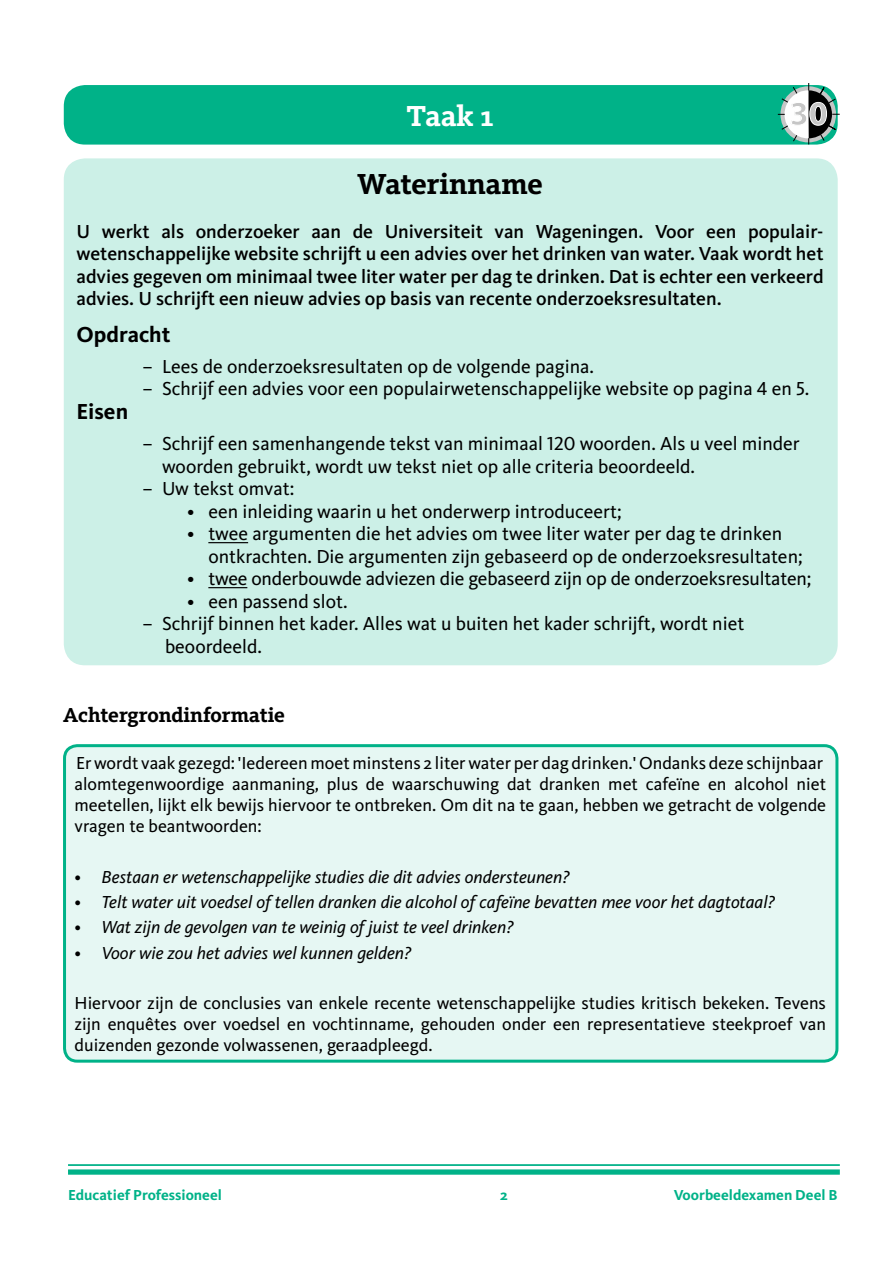
<style>
.page{position:relative;width:893px;height:1263px;background:#fff}
.page>*{position:absolute;margin:0;border:0;box-sizing:border-box;transform-origin:0 0}
.t1{font:700 33.9px "Myriad Pro";color:#c6c6c6}
.t2{font:700 30px "Kievit Slab OT";color:#000}
.t3{font:700 30px "Kievit Slab OT";color:#fff}
.t4{font:700 22.5px "Kievit OT";color:#000}
.t5{font:700 21px "Kievit Slab OT";color:#000}
.t6{font:19.5px/22.5px "Kievit OT";color:#000}
.t7{font:500 19.5px/22.5px "Kievit OT";color:#000;text-align:justify}
.t8{font:18px/21px "Kievit OT";color:#000}
.t9{font:italic 18px "Kievit OT";color:#000}
.t10{font:700 15px "Kievit OT";color:#00b288}
</style>
<div class="page">
<hr style="left:68px;top:1164px;width:772px;height:2px;background:#00b288">
<div style="left:68px;top:1169px;width:772px;height:6px;background:#00b288"></div>
<div style="left:64px;top:85px;width:774px;height:60px;background:#00b288;border-radius:21px"></div>
<svg style="left:778px;top:83px;width:62px;height:62px"></svg>
<div style="left:64px;top:158px;width:774px;height:507px;background:#ccf0e7;border-radius:21px"></div>
<hr style="left:208px;top:542px;width:40px;height:1px;background:#000">
<hr style="left:208px;top:587px;width:39px;height:1px;background:#000">
<div style="left:65px;top:746px;width:772px;height:315px;background:#e6f7f3;border-radius:13px"></div>
<div style="left:63px;top:744px;width:775px;height:319px;border:3px solid #00b288;border-radius:13px"></div>
<h2 class="t3" style="left:407px;top:98px;width:88px">Taak 1</h2>
<h1 class="t1" style="left:790px;top:91px;width:39px">30</h1>
<h2 class="t2" style="left:357px;top:166px;width:187px">Waterinname</h2>
<p class="t7" style="left:77px;top:220px;width:749px">U werkt als onderzoeker aan de Universiteit van Wageningen. Voor een populair&shy;wetenschappelijke website schrijft u een advies over het drinken van water. Vaak wordt het advies gegeven om minimaal twee liter water per dag te drinken. Dat is echter een verkeerd advies. U schrijft een nieuw advies op basis van recente onderzoeksresultaten.</p>
<p class="t4" style="left:77px;top:321px;width:95px">Opdracht</p>
<p class="t6" style="left:143px;top:355px;width:453px">– Lees de onderzoeksresultaten op de volgende pagina.</p>
<p class="t6" style="left:143px;top:378px;width:668px">– Schrijf een advies voor een populairwetenschappelijke website op pagina 4 en 5.</p>
<p class="t4" style="left:77px;top:398px;width:53px">Eisen</p>
<p class="t6" style="left:162px;top:432px;width:639px;text-indent:-20px">– Schrijf een samenhangende tekst van minimaal 120 woorden. Als u veel minder woorden gebruikt, wordt uw tekst niet op alle criteria beoordeeld.</p>
<p class="t6" style="left:143px;top:477px;width:153px">– Uw tekst omvat:</p>
<p class="t6" style="left:187px;top:500px;width:436px">• een inleiding waarin u het onderwerp introduceert;</p>
<p class="t6" style="left:208px;top:522px;width:596px;text-indent:-21px">• twee argumenten die het advies om twee liter water per dag te drinken ontkrachten. Die argumenten zijn gebaseerd op de onderzoeksresultaten;</p>
<p class="t6" style="left:187px;top:567px;width:626px">• twee onderbouwde adviezen die gebaseerd zijn op de onderzoeksresultaten;</p>
<p class="t6" style="left:187px;top:590px;width:162px">• een passend slot.</p>
<p class="t6" style="left:165px;top:612px;width:581px;text-indent:-23px">– Schrijf binnen het kader. Alles wat u buiten het kader schrijft, wordt niet beoordeeld.</p>
<p class="t5" style="left:63px;top:703px;width:223px">Achtergrondinformatie</p>
<p class="t8" style="left:75px;top:753px;width:753px">Er wordt vaak gezegd: 'Iedereen moet minstens 2 liter water per dag drinken.' Ondanks deze schijnbaar alomtegenwoordige aanmaning, plus de waarschuwing dat dranken met cafeïne en alcohol niet meetellen, lijkt elk bewijs hiervoor te ontbreken. Om dit na te gaan, hebben we getracht de volgende vragen te beantwoorden:</p>
<p class="t9" style="left:75px;top:866px;width:497px">• Bestaan er wetenschappelijke studies die dit advies ondersteunen?</p>
<p class="t9" style="left:75px;top:891px;width:702px">• Telt water uit voedsel of tellen dranken die alcohol of cafeïne bevatten mee voor het dagtotaal?</p>
<p class="t9" style="left:75px;top:917px;width:441px">• Wat zijn de gevolgen van te weinig of juist te veel drinken?</p>
<p class="t9" style="left:75px;top:942px;width:338px">• Voor wie zou het advies wel kunnen gelden?</p>
<p class="t8" style="left:75px;top:993px;width:753px;text-align:justify">Hiervoor zijn de conclusies van enkele recente wetenschappelijke studies kritisch bekeken. Tevens zijn enquêtes over voedsel en vochtinname, gehouden onder een representatieve steekproef van duizenden gezonde volwassenen, geraadpleegd.</p>
<p class="t10" style="left:68px;top:1186px;width:155px">Educatief Professioneel</p>
<p class="t10" style="left:500px;top:1186px;width:9px">2</p>
<p class="t10" style="left:674px;top:1186px;width:165px">Voorbeeldexamen Deel B</p>
</div>
